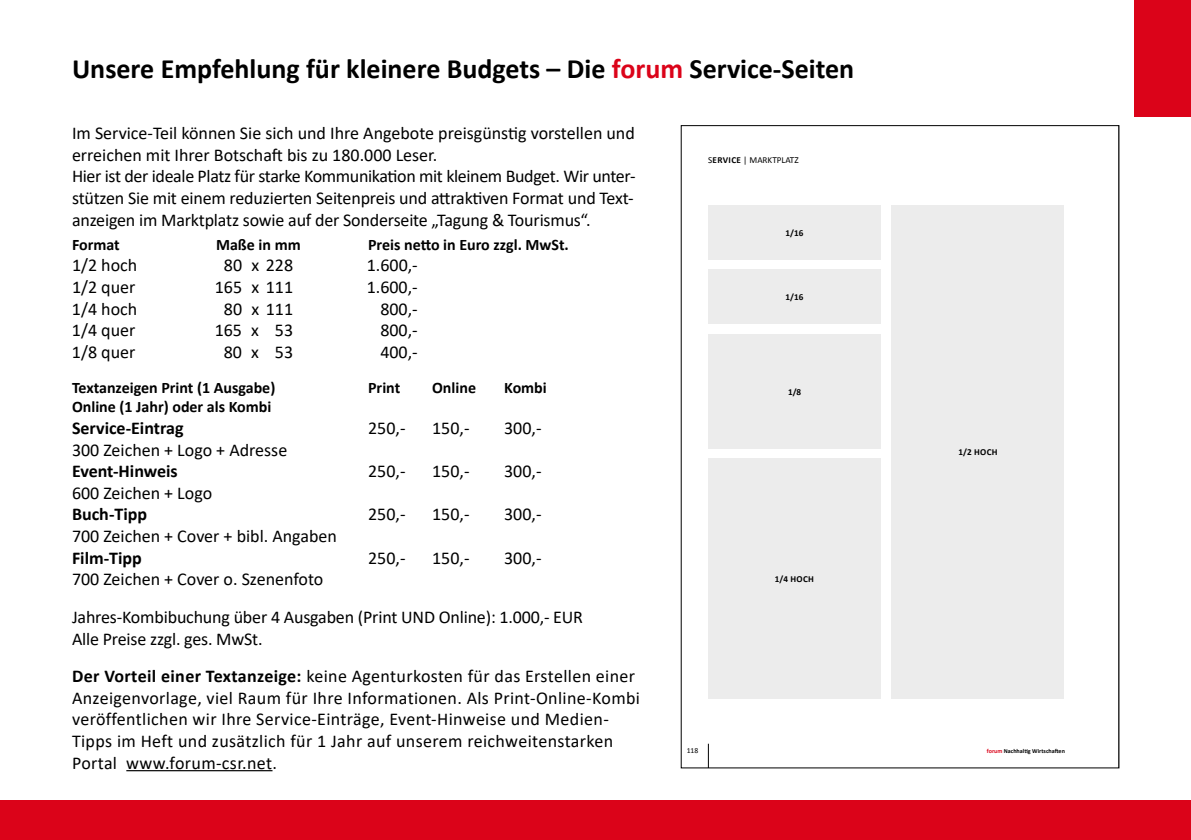
<style>
.page{position:relative;width:1191px;height:840px;background:#fff}
.page>*{position:absolute;margin:0;border:0;box-sizing:border-box;transform-origin:0 0}
.t1{font:700 28px "Calibri";color:#000}
.t2{font:18px/21.6px "Calibri";color:#000}
.t3{font:18px/21.6px "Calibri";letter-spacing:.02em;color:#000}
.t4{font:700 18px "Calibri";color:#000}
.t5{font:700 16px "Calibri";color:#000}
.t6{font:700 9.2px "Calibri";letter-spacing:.04em;color:#000}
.t7{font:9.2px "Calibri";color:#000}
.t8{font:7.6px "Calibri";color:#000}
.t9{font:700 6px "Calibri";color:#000}
.s1{color:#db0319}
.s2{font-weight:700}
</style>
<div class="page">
<div style="left:0;top:799px;width:1191px;height:40px;background:#db0319"></div>
<div style="left:1134px;top:0;width:57px;height:116px;background:#db0319"></div>
<svg style="left:708px;top:743px;width:1px;height:22px"></svg>
<div style="left:708px;top:269px;width:173px;height:54px;background:#ececec"></div>
<div style="left:891px;top:205px;width:173px;height:492px;background:#ececec"></div>
<div style="left:708px;top:458px;width:173px;height:240px;background:#ececec"></div>
<div style="left:708px;top:334px;width:173px;height:114px;background:#ececec"></div>
<div style="left:708px;top:205px;width:173px;height:54px;background:#ececec"></div>
<hr style="left:126px;top:769px;width:146px;height:1px;background:#000">
<h1 class="t1" style="left:72px;top:49px;width:783px">Unsere Empfehlung für kleinere Budgets – Die <span class="s1">forum</span> Service-Seiten</h1>
<p class="t2" style="left:72px;top:122px;width:564px">Im Service-Teil können Sie sich und Ihre Angebote preisgünstig vorstellen und erreichen mit Ihrer Botschaft bis zu 180.000 Leser.<br>Hier ist der ideale Platz für starke Kommunikation mit kleinem Budget. Wir unter&shy;stützen Sie mit einem reduzierten Seitenpreis und attraktiven Format und Text&shy;anzeigen im Marktplatz sowie auf der Sonderseite „Tagung &amp; Tourismus“.</p>
<p class="t5" style="left:72px;top:233px;width:49px">Format</p>
<p class="t5" style="left:216px;top:233px;width:86px">Maße in mm</p>
<p class="t5" style="left:368px;top:233px;width:202px">Preis netto in Euro zzgl. MwSt.</p>
<p class="t2" style="left:72px;top:254px;width:67px">1/2 hoch</p>
<p class="t2" style="left:224px;top:254px;width:71px">80 x 228</p>
<p class="t2" style="left:367px;top:254px;width:53px">1.600,-</p>
<p class="t2" style="left:72px;top:275px;width:65px">1/2 quer</p>
<p class="t2" style="left:215px;top:275px;width:80px">165 x 111</p>
<p class="t2" style="left:367px;top:275px;width:53px">1.600,-</p>
<p class="t2" style="left:72px;top:297px;width:67px">1/4 hoch</p>
<p class="t2" style="left:224px;top:297px;width:71px">80 x 111</p>
<p class="t2" style="left:380px;top:297px;width:39px">800,-</p>
<p class="t2" style="left:72px;top:319px;width:65px">1/4 quer</p>
<p class="t2" style="left:215px;top:319px;width:80px">165 x 53</p>
<p class="t2" style="left:380px;top:319px;width:39px">800,-</p>
<p class="t2" style="left:72px;top:340px;width:65px">1/8 quer</p>
<p class="t2" style="left:224px;top:340px;width:71px">80 x 53</p>
<p class="t2" style="left:380px;top:340px;width:39px">400,-</p>
<p class="t5" style="left:72px;top:376px;width:205px">Textanzeigen Print (1 Ausgabe)</p>
<p class="t5" style="left:368px;top:376px;width:34px">Print</p>
<p class="t5" style="left:432px;top:376px;width:45px">Online</p>
<p class="t5" style="left:504px;top:376px;width:44px">Kombi</p>
<p class="t5" style="left:72px;top:395px;width:201px">Online (1 Jahr) oder als Kombi</p>
<p class="t4" style="left:72px;top:415px;width:113px">Service-Eintrag</p>
<p class="t2" style="left:368px;top:416px;width:39px">250,-</p>
<p class="t2" style="left:432px;top:416px;width:39px">150,-</p>
<p class="t2" style="left:504px;top:416px;width:39px">300,-</p>
<p class="t2" style="left:72px;top:438px;width:217px">300 Zeichen + Logo + Adresse</p>
<p class="t4" style="left:72px;top:458px;width:107px">Event-Hinweis</p>
<p class="t2" style="left:368px;top:459px;width:39px">250,-</p>
<p class="t2" style="left:432px;top:459px;width:39px">150,-</p>
<p class="t2" style="left:504px;top:459px;width:39px">300,-</p>
<p class="t2" style="left:72px;top:481px;width:142px">600 Zeichen + Logo</p>
<p class="t4" style="left:72px;top:501px;width:77px">Buch-Tipp</p>
<p class="t2" style="left:368px;top:503px;width:39px">250,-</p>
<p class="t2" style="left:432px;top:503px;width:39px">150,-</p>
<p class="t2" style="left:504px;top:503px;width:39px">300,-</p>
<p class="t2" style="left:72px;top:524px;width:266px">700 Zeichen + Cover + bibl. Angaben</p>
<p class="t4" style="left:72px;top:544px;width:71px">Film-Tipp</p>
<p class="t2" style="left:368px;top:546px;width:39px">250,-</p>
<p class="t2" style="left:432px;top:546px;width:39px">150,-</p>
<p class="t2" style="left:504px;top:546px;width:39px">300,-</p>
<p class="t2" style="left:72px;top:559px;width:512px;line-height:37.6px">700 Zeichen + Cover o. Szenenfoto<br>Jahres-Kombibuchung über 4 Ausgaben (Print UND Online): 1.000,- EUR</p>
<p class="t2" style="left:72px;top:619px;width:564px;line-height:37.6px">Alle Preise zzgl. ges. MwSt.<br><span class="s2">Der Vorteil einer Textanzeige:</span> keine Agenturkosten für das Erstellen einer</p>
<p class="t3" style="left:72px;top:686px;width:569px">Anzeigenvorlage, viel Raum für Ihre Informationen. Als Print-Online-Kombi veröffentlichen wir Ihre Service-Einträge, Event-Hinweise und Medien-Tipps im Heft und zusätzlich für 1 Jahr auf unserem reichweitenstarken Portal www.forum-csr.net.</p>
<p class="t7" style="left:708px;top:154px;width:92px">S<span class="s2">ERVICE</span> | MARKTPLATZ</p>
<p class="t6" style="left:785px;top:227px;width:19px">1/16</p>
<p class="t6" style="left:785px;top:291px;width:19px">1/16</p>
<p class="t6" style="left:788px;top:385px;width:15px">1/8</p>
<p class="t6" style="left:775px;top:573px;width:41px">1/4 HOCH</p>
<p class="t6" style="left:958px;top:446px;width:41px">1/2 HOCH</p>
<p class="t8" style="left:687px;top:745px;width:13px">118</p>
<p class="t9" style="left:987px;top:746px;width:80px"><span class="s1">forum</span> Nachhaltig Wirtschaften</p>
</div>
